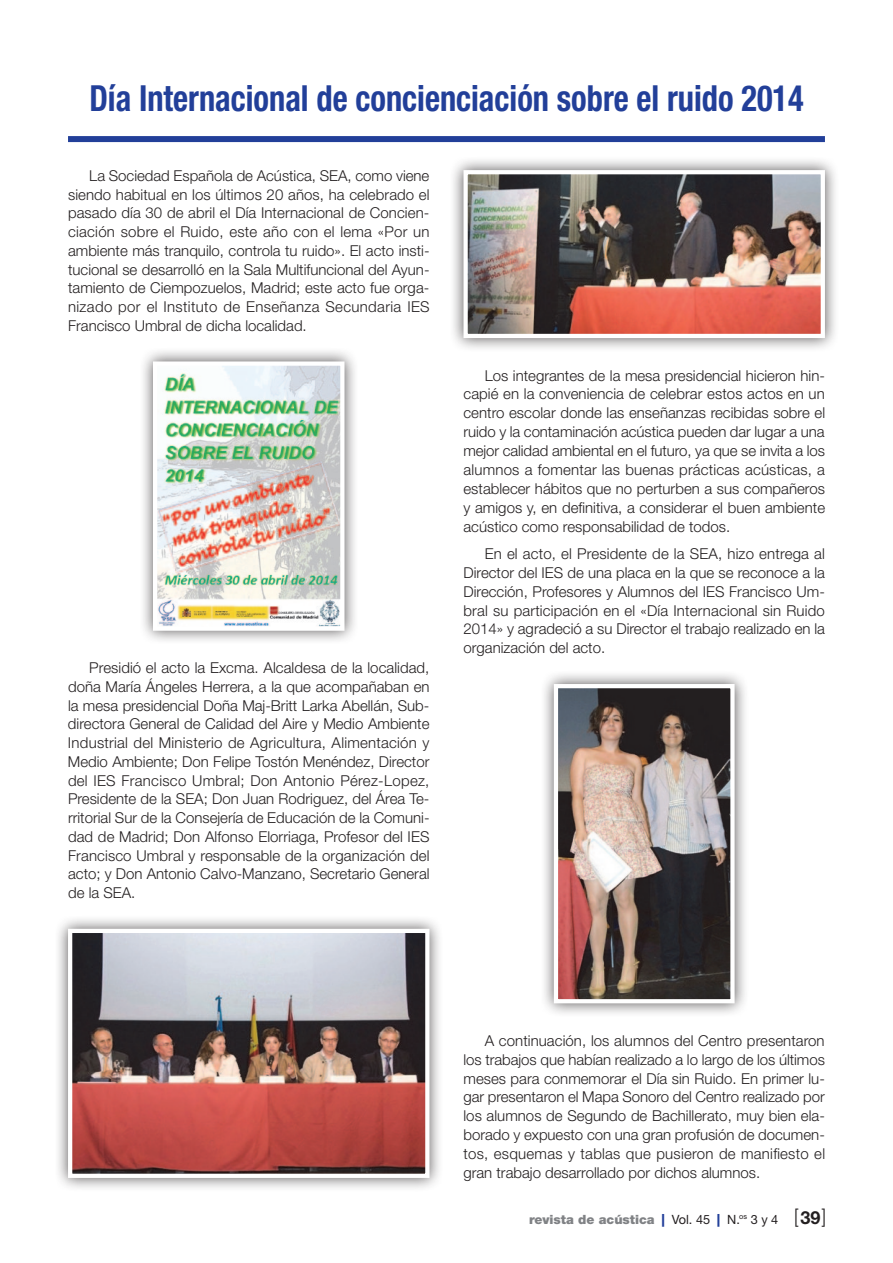
<style>
.page{position:relative;width:893px;height:1263px;background:#fff}
.page>*{position:absolute;margin:0;border:0;box-sizing:border-box;transform-origin:0 0}
.t1{font:700 condensed 36px "Helvetica Neue LT Std";color:#223f99;scale:.9 1}
.t2{font:700 18px "Helvetica Neue LT Std";color:#231f20}
.t3{font:300 15px/18.8px "Helvetica Neue LT Std";color:#231f20;text-align:justify}
.t4{font:900 12.75px "Helvetica Neue LT Std";color:#808285}
.s1{color:#223f99}
.s2{font-weight:400;color:#231f20}
.s3{font-weight:300;font-size:19.8px;color:#231f20}
</style>
<div class="page">
<div style="left:68px;top:136px;width:757px;height:6px;background:#223f99"></div>
<div style="left:139px;top:347px;width:219px;height:298px;background:#231f20;opacity:.75"></div>
<img style="left:158px;top:366px;width:181px;height:260px">
<div style="left:153px;top:361px;width:191px;height:270px;border:4px solid #fff"></div>
<div style="left:54px;top:914px;width:389px;height:278px;background:#231f20;opacity:.75"></div>
<img style="left:73px;top:934px;width:351px;height:239px">
<div style="left:68px;top:929px;width:361px;height:249px;border:4px solid #fff"></div>
<div style="left:450px;top:156px;width:389px;height:196px;background:#231f20;opacity:.75"></div>
<img style="left:468px;top:175px;width:352px;height:158px">
<div style="left:463px;top:170px;width:362px;height:168px;border:4px solid #fff"></div>
<div style="left:540px;top:670px;width:209px;height:347px;background:#231f20;opacity:.75"></div>
<img style="left:559px;top:689px;width:171px;height:309px">
<div style="left:554px;top:684px;width:181px;height:319px;border:4px solid #fff"></div>
<h1 class="t1" style="left:89px;top:76px;width:795px">Día Internacional de concienciación sobre el ruido 2014</h1>
<p class="t3" style="left:68px;top:166px;width:363px;text-indent:21px">La Sociedad Española de Acústica, SEA, como viene siendo habitual en los últimos 20 años, ha celebrado el pasado día 30 de abril el Día Internacional de Concien&shy;ciación sobre el Ruido, este año con el lema «Por un ambiente más tranquilo, controla tu ruido». El acto insti&shy;tucional se desarrolló en la Sala Multifuncional del Ayun&shy;tamiento de Ciempozuelos, Madrid; este acto fue orga&shy;nizado por el Instituto de Enseñanza Secundaria IES Francisco Umbral de dicha localidad.</p>
<p class="t3" style="left:68px;top:658px;width:363px;text-indent:21px">Presidió el acto la Excma. Alcaldesa de la localidad, doña María Ángeles Herrera, a la que acompañaban en la mesa presidencial Doña Maj-Britt Larka Abellán, Sub&shy;directora General de Calidad del Aire y Medio Ambiente Industrial del Ministerio de Agricultura, Alimentación y Medio Ambiente; Don Felipe Tostón Menéndez, Director del IES Francisco Umbral; Don Antonio Pérez-Lopez, Presidente de la SEA; Don Juan Rodriguez, del Área Te&shy;rritorial Sur de la Consejería de Educación de la Comuni&shy;dad de Madrid; Don Alfonso Elorriaga, Profesor del IES Francisco Umbral y responsable de la organización del acto; y Don Antonio Calvo-Manzano, Secretario General de la SEA.</p>
<p class="t3" style="left:463px;top:365px;width:363px;text-indent:21px">Los integrantes de la mesa presidencial hicieron hin&shy;capié en la conveniencia de celebrar estos actos en un centro escolar donde las enseñanzas recibidas sobre el ruido y la contaminación acústica pueden dar lugar a una mejor calidad ambiental en el futuro, ya que se invita a los alumnos a fomentar las buenas prácticas acústicas, a establecer hábitos que no perturben a sus compañeros y amigos y, en definitiva, a considerar el buen ambiente acústico como responsabilidad de todos.</p>
<p class="t3" style="left:463px;top:544px;width:363px;text-indent:21px">En el acto, el Presidente de la SEA, hizo entrega al Director del IES de una placa en la que se reconoce a la Dirección, Profesores y Alumnos del IES Francisco Um&shy;bral su participación en el «Día Internacional sin Ruido 2014» y agradeció a su Director el trabajo realizado en la organización del acto.</p>
<p class="t3" style="left:463px;top:1031px;width:363px;text-indent:21px">A continuación, los alumnos del Centro presentaron los trabajos que habían realizado a lo largo de los últimos meses para conmemorar el Día sin Ruido. En primer lu&shy;gar presentaron el Mapa Sonoro del Centro realizado por los alumnos de Segundo de Bachillerato, muy bien ela&shy;borado y expuesto con una gran profusión de documen&shy;tos, esquemas y tablas que pusieron de manifiesto el gran trabajo desarrollado por dichos alumnos.</p>
<p class="t4" style="left:529px;top:1212px;width:299px">revista de acústica <span class="s1">|</span> <span class="s2">Vol. 45</span> <span class="s1">|</span> <span class="s2">N.</span><sup>os</sup> <span class="s2">3 y 4</span> <span class="s3">[ ]</span></p>
<p class="t2" style="left:800px;top:1207px;width:22px">39</p>
</div>
